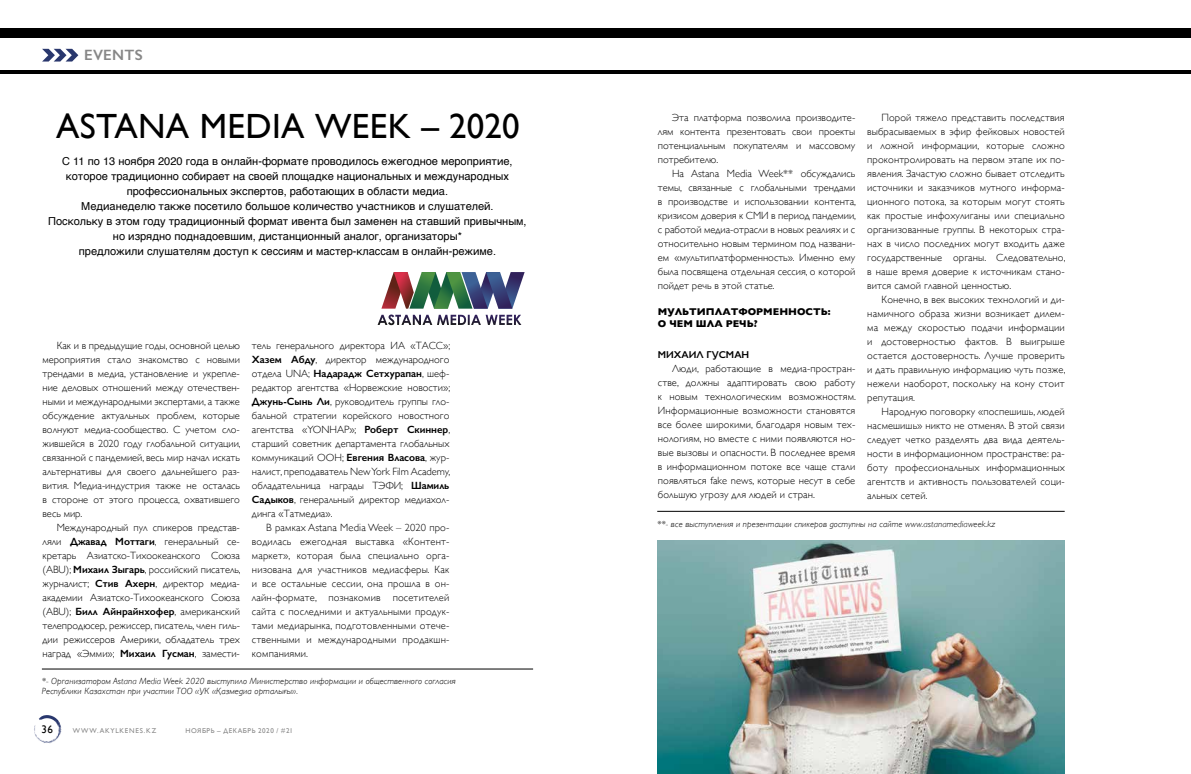
<style>
.page{position:relative;width:1191px;height:774px;background:#fff}
.page>*{position:absolute;margin:0;border:0;box-sizing:border-box;transform-origin:0 0}
.t1{font:35px "Gill Sans";letter-spacing:.01em;color:#000}
.t2{font:600 15px "Gill Sans";letter-spacing:.02em;color:#878787}
.t3{font:11px/15px "Helvetica";color:#000;text-align:center}
.t4{font:11px "Gill Sans";color:#000}
.t5{font:300 10.5px/14px "Gill Sans";color:#000;text-align:justify}
.t6{font:700 10px/12px "Gill Sans";color:#000}
.t7{font:600 10px "Gill Sans";color:#000}
.t8{font:italic 300 9px/10px "Gill Sans";letter-spacing:.01em;color:#000}
.t9{font:7px "Gill Sans";letter-spacing:.08em;color:#878787}
.t10{font:7px "Gill Sans";letter-spacing:.11em;color:#878787}
.s1{font-weight:600}
</style>
<div class="page">
<svg style="left:34px;top:715px;width:28px;height:28px"></svg>
<div style="left:0;top:29px;width:595px;height:9px;background:#000"></div>
<hr style="left:0;top:70px;width:595px;height:4px;background:#000">
<svg style="left:42px;top:49px;width:36px;height:13px"></svg>
<div style="left:596px;top:29px;width:595px;height:9px;background:#000"></div>
<hr style="left:596px;top:70px;width:595px;height:4px;background:#000">
<hr style="left:42px;top:669px;width:491px;height:1px;background:#000">
<svg style="left:377px;top:272px;width:147px;height:53px"></svg>
<img style="left:658px;top:540px;width:406px;height:234px">
<hr style="left:657px;top:511px;width:407px;height:1px;background:#000">
<h2 class="t2" style="left:84px;top:46px;width:60px">EVENTS</h2>
<h1 class="t1" style="left:56px;top:105px;width:465px">ASTANA MEDIA WEEK – 2020</h1>
<p class="t3" style="left:48px;top:154px;width:480px">С 11 по 13 ноября 2020 года в онлайн-формате проводилось ежегодное мероприятие, которое традиционно собирает на своей площадке национальных и международных профессиональных экспертов, работающих в области медиа.<br>Медианеделю также посетило большое количество участников и слушателей.<br>Поскольку в этом году традиционный формат ивента был заменен на ставший привычным, но изрядно поднадоевшим, дистанционный аналог, организаторы*<br>предложили слушателям доступ к сессиям и мастер-классам в онлайн-режиме.</p>
<p class="t5" style="left:43px;top:338px;width:200px;text-indent:14px">Как и в предыдущие годы, основной целью мероприятия стало знакомство с новыми трендами в медиа, установление и укрепле&shy;ние деловых отношений между отечествен&shy;ными и международными экспертами, а также обсуждение актуальных проблем, которые волнуют медиа-сообщество. С учетом сло&shy;жившейся в 2020 году глобальной ситуации, связанной с пандемией, весь мир начал искать альтернативы для своего дальнейшего раз&shy;вития. Медиа-индустрия также не осталась в стороне от этого процесса, охватившего весь мир.</p>
<p class="t5" style="left:43px;top:520px;width:200px;text-indent:14px">Международный пул спикеров представ&shy;ляли <span class="s1">Джавад Моттаги</span>, генеральный се&shy;кретарь Азиатско-Тихоокеанского Союза (ABU); <span class="s1">Михаил Зыгарь</span>, российский писатель, журналист; <span class="s1">Стив Ахерн</span>, директор медиа&shy;академии Азиатско-Тихоокеанского Союза (ABU); <span class="s1">Билл Айнрайнхофер</span>, американский телепродюсер, режиссер, писатель, член гиль&shy;дии режиссеров Америки, обладатель трех наград «Эмми»; <span class="s1">Михаил Гусман</span>, замести-</p>
<p class="t5" style="left:252px;top:338px;width:200px">тель генерального директора ИА «ТАСС»; <span class="s1">Хазем Абду</span>, директор международного отдела UNA; <span class="s1">Надарадж Сетхурапан</span>, шеф&shy;редактор агентства «Норвежские новости»; <span class="s1">Джунь-Сынь Ли</span>, руководитель группы гло&shy;бальной стратегии корейского новостного агентства «YONHAP»; <span class="s1">Роберт Скиннер</span>, старший советник департамента глобальных коммуникаций ООН; <span class="s1">Евгения Власова</span>, жур&shy;налист, преподаватель New York Film Academy, обладательница награды ТЭФИ; <span class="s1">Шамиль Садыков</span>, генеральный директор медиахол&shy;динга «Татмедиа».</p>
<p class="t5" style="left:252px;top:520px;width:199px;text-indent:14px">В рамках Astana Media Week – 2020 про&shy;водилась ежегодная выставка «Контент&shy;маркет», которая была специально орга&shy;низована для участников медиасферы. Как и все остальные сессии, она прошла в он&shy;лайн-формате, познакомив посетителей сайта с последними и актуальными продук&shy;тами медиарынка, подготовленными отече&shy;ственными и международными продакшн&shy;компаниями.</p>
<p class="t8" style="left:42px;top:676px;width:415px">*- Организатором Astana Media Week 2020 выступило Министерство информации и общественного согласия<br>Республики Казахстан при участии ТОО «УК «Қазмедиа орталығы».</p>
<p class="t4" style="left:42px;top:723px;width:13px">36</p>
<p class="t10" style="left:73px;top:727px;width:85px">WWW.AKYLKENES.KZ</p>
<p class="t9" style="left:186px;top:727px;width:109px">НОЯБРЬ – ДЕКАБРЬ 2020 / #21</p>
<p class="t5" style="left:658px;top:110px;width:199px;text-indent:14px">Эта платформа позволила производите&shy;лям контента презентовать свои проекты потенциальным покупателям и массовому потребителю.</p>
<p class="t5" style="left:658px;top:166px;width:200px;text-indent:14px">На Astana Media Week** обсуждались темы, связанные с глобальными трендами в производстве и использовании контента, кризисом доверия к СМИ в период пандемии, с работой медиа-отрасли в новых реалиях и с относительно новым термином под названи&shy;ем «мультиплатформенность». Именно ему была посвящена отдельная сессия, о которой пойдет речь в этой статье.</p>
<p class="t6" style="left:658px;top:305px;width:174px">МУЛЬТИПЛАТФОРМЕННОСТЬ:<br>О ЧЕМ ШЛА РЕЧЬ?</p>
<p class="t7" style="left:658px;top:349px;width:93px">МИХАИЛ ГУСМАН</p>
<p class="t5" style="left:658px;top:361px;width:200px;text-indent:14px">Люди, работающие в медиа-простран&shy;стве, должны адаптировать свою работу к новым технологическим возможностям.<br>Информационные возможности становятся все более широкими, благодаря новым тех&shy;нологиям, но вместе с ними появляются но&shy;вые вызовы и опасности. В последнее время в информационном потоке все чаще стали появляться fake news, которые несут в себе большую угрозу для людей и стран.</p>
<p class="t5" style="left:867px;top:110px;width:200px;text-indent:14px">Порой тяжело представить последствия выбрасываемых в эфир фейковых новостей и ложной информации, которые сложно проконтролировать на первом этапе их по&shy;явления. Зачастую сложно бывает отследить источники и заказчиков мутного информа&shy;ционного потока, за которым могут стоять как простые инфохулиганы или специально организованные группы. В некоторых стра&shy;нах в число последних могут входить даже государственные органы. Следовательно, в наше время доверие к источникам стано&shy;вится самой главной ценностью.</p>
<p class="t5" style="left:867px;top:292px;width:200px;text-indent:14px">Конечно, в век высоких технологий и ди&shy;намичного образа жизни возникает дилем&shy;ма между скоростью подачи информации и достоверностью фактов. В выигрыше остается достоверность. Лучше проверить и дать правильную информацию чуть позже, нежели наоборот, поскольку на кону стоит репутация.</p>
<p class="t5" style="left:867px;top:404px;width:199px;text-indent:14px">Народную поговорку «поспешишь, людей насмешишь» никто не отменял. В этой связи следует четко разделять два вида деятель&shy;ности в информационном пространстве: ра&shy;боту профессиональных информационных агентств и активность пользователей соци&shy;альных сетей.</p>
<p class="t8" style="left:657px;top:519px;width:339px">**- все выступления и презентации спикеров доступны на сайте www.astanamediaweek.kz</p>
</div>
